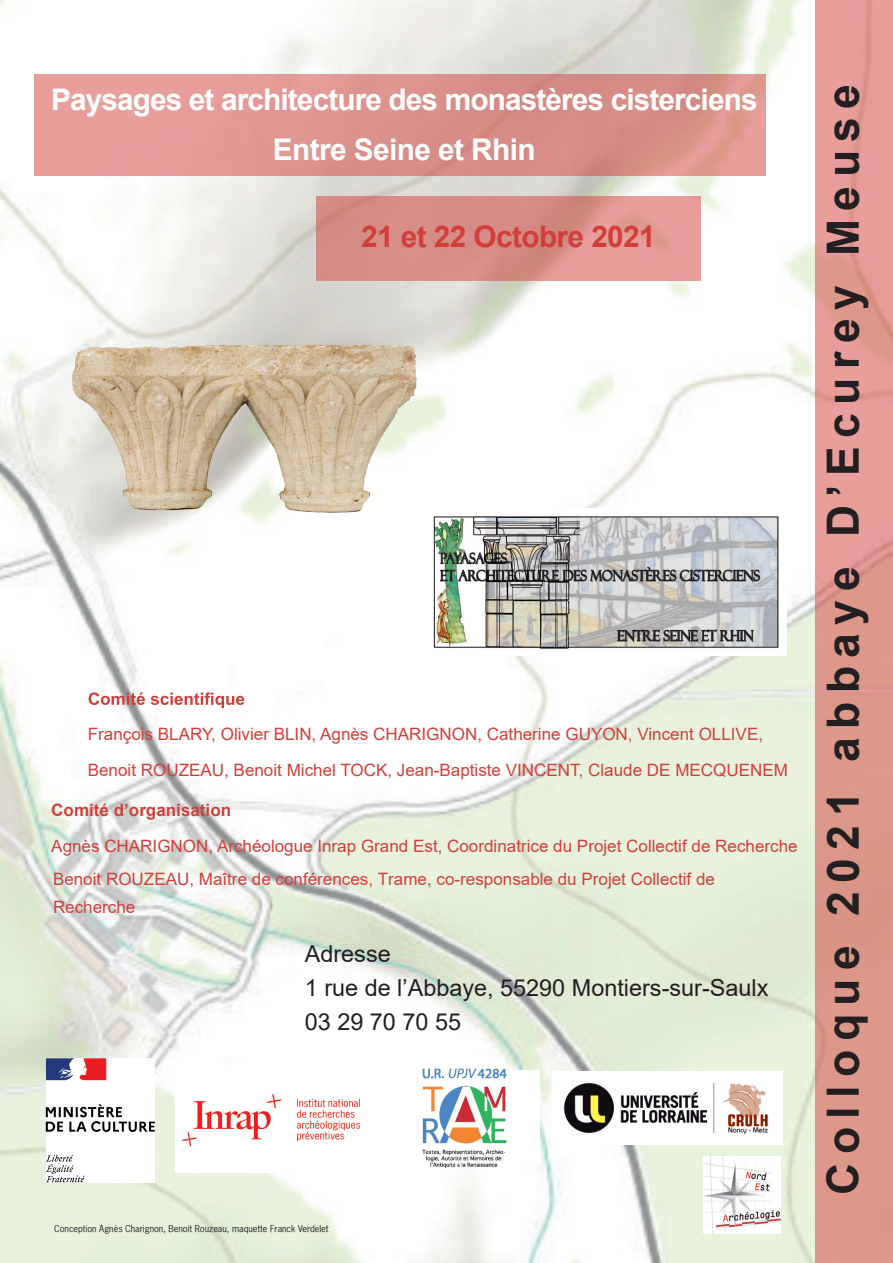
<style>
.page{position:relative;width:893px;height:1263px;background:#fff}
.page>*{position:absolute;margin:0;border:0;box-sizing:border-box;transform-origin:0 0}
.t1{font:700 44.55px "Arial";letter-spacing:.19em;color:#231f20}
.t2{font:700 29.85px/49.2px "Arial";letter-spacing:-.03em;color:#fff;text-align:center}
.t3{font:700 29.85px "Arial";letter-spacing:-.02em;color:#d23f3a}
.t4{font:23.4px/34px "Arial";color:#231f20}
.t5{font:17.1px/35.4px "Arial";color:#d23f3a}
.t6{font:700 17.1px "Arial";color:#d23f3a}
.t7{font:9px "News Gothic";color:#231f20}
</style>
<div class="page">
<img style="left:0;top:0;width:815px;height:1263px">
<div style="left:815px;top:0;width:78px;height:1263px;background:linear-gradient(to right,#e19a91,#e09a90)"></div>
<svg style="left:35px;top:74px;width:731px;height:101px"></svg>
<svg style="left:89px;top:692px;width:155px;height:16px"></svg>
<svg style="left:317px;top:197px;width:384px;height:84px;fill:#d78d88"></svg>
<img style="left:427px;top:508px;width:359px;height:148px">
<img style="left:553px;top:1072px;width:230px;height:73px">
<div style="left:383px;top:1071px;width:156px;height:92px;background:#fff"></div>
<img style="left:422px;top:1067px;width:85px;height:101px">
<img style="left:704px;top:1156px;width:76px;height:77px">
<div style="left:176px;top:1065px;width:194px;height:108px;background:#fff"></div>
<img style="left:182px;top:1094px;width:178px;height:53px">
<div style="left:46px;top:1058px;width:109px;height:125px;background:#fff"></div>
<svg style="left:46px;top:1058px;width:60px;height:22px"></svg>
<svg style="left:46px;top:1104px;width:109px;height:28px"></svg>
<svg style="left:46px;top:1155px;width:39px;height:27px"></svg>
<img style="left:47px;top:333px;width:387px;height:194px">
<h2 class="t2" style="left:51px;top:76px;width:708px">Paysages et architecture des monastères cisterciens<br>Entre Seine et Rhin</h2>
<h2 class="t3" style="left:361px;top:215px;width:296px">21 et 22 Octobre 2021</h2>
<p class="t5" style="left:88px;top:716px;width:702px">François BLARY, Olivier BLIN, Agnès CHARIGNON, Catherine GUYON, Vincent OLLIVE,<br>Benoit ROUZEAU, Benoit Michel TOCK, Jean-Baptiste VINCENT, Claude DE MECQUENEM</p>
<p class="t6" style="left:51px;top:797px;width:181px">Comité d’organisation</p>
<p class="t5" style="left:51px;top:829px;width:748px;line-height:33.5px">Agnès CHARIGNON, Archéologue Inrap Grand Est, Coordinatrice du Projet Collectif de Recherche<br>Benoit ROUZEAU, Maître de conférences, Trame, co-responsable du Projet Collectif de</p>
<p class="t5" style="left:53px;top:889px;width:84px">Recherche</p>
<h3 class="t4" style="left:305px;top:937px;width:465px">Adresse<br>1 rue de l’Abbaye, 55290 Montiers-sur-Saulx<br>03 29 70 70 55</h3>
<p class="t7" style="left:54px;top:1222px;width:276px">Conception Agnès Charignon, Benoit Rouzeau, maquette Franck Verdelet</p>
<h1 class="t1" style="left:812px;top:1195px;width:1112px;rotate:-90deg">Colloque 2021 abbaye D’Ecurey Meuse</h1>
</div>
